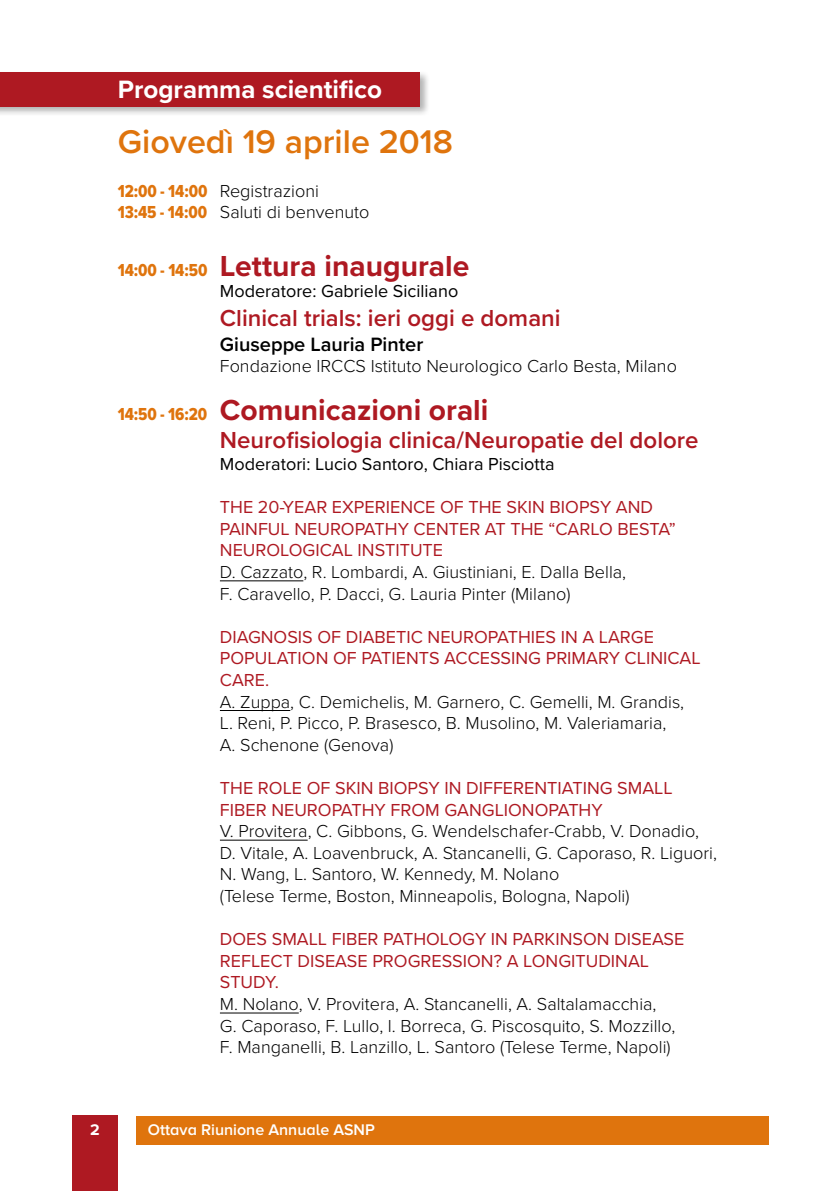
<style>
.page{position:relative;width:840px;height:1191px;background:#fff}
.page>*{position:absolute;margin:0;border:0;box-sizing:border-box;transform-origin:0 0}
.t1{font:600 34px "Proxima Nova";color:#df740d}
.t2{font:700 30px "Proxima Nova";color:#ae1922}
.t3{font:700 26px "Proxima Nova";color:#fff}
.t4{font:600 24px "Proxima Nova";color:#ae1922}
.t5{font:600 20px "Proxima Nova";color:#000}
.t6{font:300 18px/21.6px "Proxima Nova";color:#000}
.t7{font:18px/21.6px "Proxima Nova";color:#ae1922}
.t8{font:18px "Proxima Nova";color:#000}
.t9{font:600 16px "Proxima Nova A";color:#fff}
.t10{font:700 16px "Proxima Nova A";color:#fff}
.s1{font-family:"Proxima Nova Cond Extrabld";font-weight:400;color:#df740d}
.s2{font-family:"Proxima Nova Cond Extrabld";font-weight:400;font-size:18px;color:#df740d}
</style>
<div class="page">
<div style="left:72px;top:1115px;width:46px;height:76px;background:#ae1922"></div>
<div style="left:135px;top:1115px;width:633px;height:29px;background:#df740d"></div>
<div style="left:0;top:70px;width:429px;height:46px;background:#000;opacity:.3"></div>
<div style="left:0;top:72px;width:420px;height:34px;background:#ae1922"></div>
<hr style="left:220px;top:580px;width:83px;height:1px;background:#000">
<hr style="left:220px;top:710px;width:70px;height:1px;background:#000">
<hr style="left:220px;top:839px;width:87px;height:1px;background:#000">
<hr style="left:220px;top:1012px;width:78px;height:1px;background:#000">
<h3 class="t3" style="left:118px;top:70px;width:266px">Programma scientifico</h3>
<h1 class="t1" style="left:118px;top:117px;width:337px">Giovedì 19 aprile 2018</h1>
<p class="t6" style="left:118px;top:179px;width:253px"><span class="s1">12:00 - 14:00</span> Registrazioni<br><span class="s1">13:45 - 14:00</span> Saluti di benvenuto</p>
<h2 class="t2" style="left:118px;top:243px;width:353px"><span class="s2">14:00 - 14:50</span> Lettura inaugurale</h2>
<p class="t8" style="left:220px;top:278px;width:240px">Moderatore: Gabriele Siciliano</p>
<h3 class="t4" style="left:220px;top:300px;width:342px">Clinical trials: ieri oggi e domani</h3>
<p class="t5" style="left:220px;top:329px;width:205px">Giuseppe Lauria Pinter</p>
<p class="t6" style="left:220px;top:354px;width:458px">Fondazione IRCCS Istituto Neurologico Carlo Besta, Milano</p>
<h2 class="t2" style="left:118px;top:388px;width:372px"><span class="s2">14:50 - 16:20</span> Comunicazioni orali</h2>
<h3 class="t4" style="left:220px;top:422px;width:480px">Neurofisiologia clinica/Neuropatie del dolore</h3>
<p class="t8" style="left:220px;top:450px;width:336px">Moderatori: Lucio Santoro, Chiara Pisciotta</p>
<p class="t7" style="left:220px;top:495px;width:457px">THE 20-YEAR EXPERIENCE OF THE SKIN BIOPSY AND<br>PAINFUL NEUROPATHY CENTER AT THE “CARLO BESTA”<br>NEUROLOGICAL INSTITUTE</p>
<p class="t6" style="left:220px;top:560px;width:407px">D. Cazzato, R. Lombardi, A. Giustiniani, E. Dalla Bella,<br>F. Caravello, P. Dacci, G. Lauria Pinter (Milano)</p>
<p class="t7" style="left:220px;top:625px;width:482px">DIAGNOSIS OF DIABETIC NEUROPATHIES IN A LARGE<br>POPULATION OF PATIENTS ACCESSING PRIMARY CLINICAL<br>CARE.</p>
<p class="t6" style="left:220px;top:690px;width:465px">A. Zuppa, C. Demichelis, M. Garnero, C. Gemelli, M. Grandis,<br>L. Reni, P. Picco, P. Brasesco, B. Musolino, M. Valeriamaria,<br>A. Schenone (Genova)</p>
<p class="t7" style="left:220px;top:776px;width:454px">THE ROLE OF SKIN BIOPSY IN DIFFERENTIATING SMALL<br>FIBER NEUROPATHY FROM GANGLIONOPATHY</p>
<p class="t6" style="left:220px;top:819px;width:498px">V. Provitera, C. Gibbons, G. Wendelschafer-Crabb, V. Donadio, D. Vitale, A. Loavenbruck, A. Stancanelli, G. Caporaso, R. Liguori, N. Wang, L. Santoro, W. Kennedy, M. Nolano<br>(Telese Terme, Boston, Minneapolis, Bologna, Napoli)</p>
<p class="t7" style="left:220px;top:927px;width:466px">DOES SMALL FIBER PATHOLOGY IN PARKINSON DISEASE<br>REFLECT DISEASE PROGRESSION? A LONGITUDINAL<br>STUDY.</p>
<p class="t6" style="left:220px;top:992px;width:457px">M. Nolano, V. Provitera, A. Stancanelli, A. Saltalamacchia,<br>G. Caporaso, F. Lullo, I. Borreca, G. Piscosquito, S. Mozzillo,<br>F. Manganelli, B. Lanzillo, L. Santoro (Telese Terme, Napoli)</p>
<p class="t10" style="left:90px;top:1120px;width:11px">2</p>
<p class="t9" style="left:148px;top:1121px;width:228px">Ottava Riunione Annuale ASNP</p>
</div>
